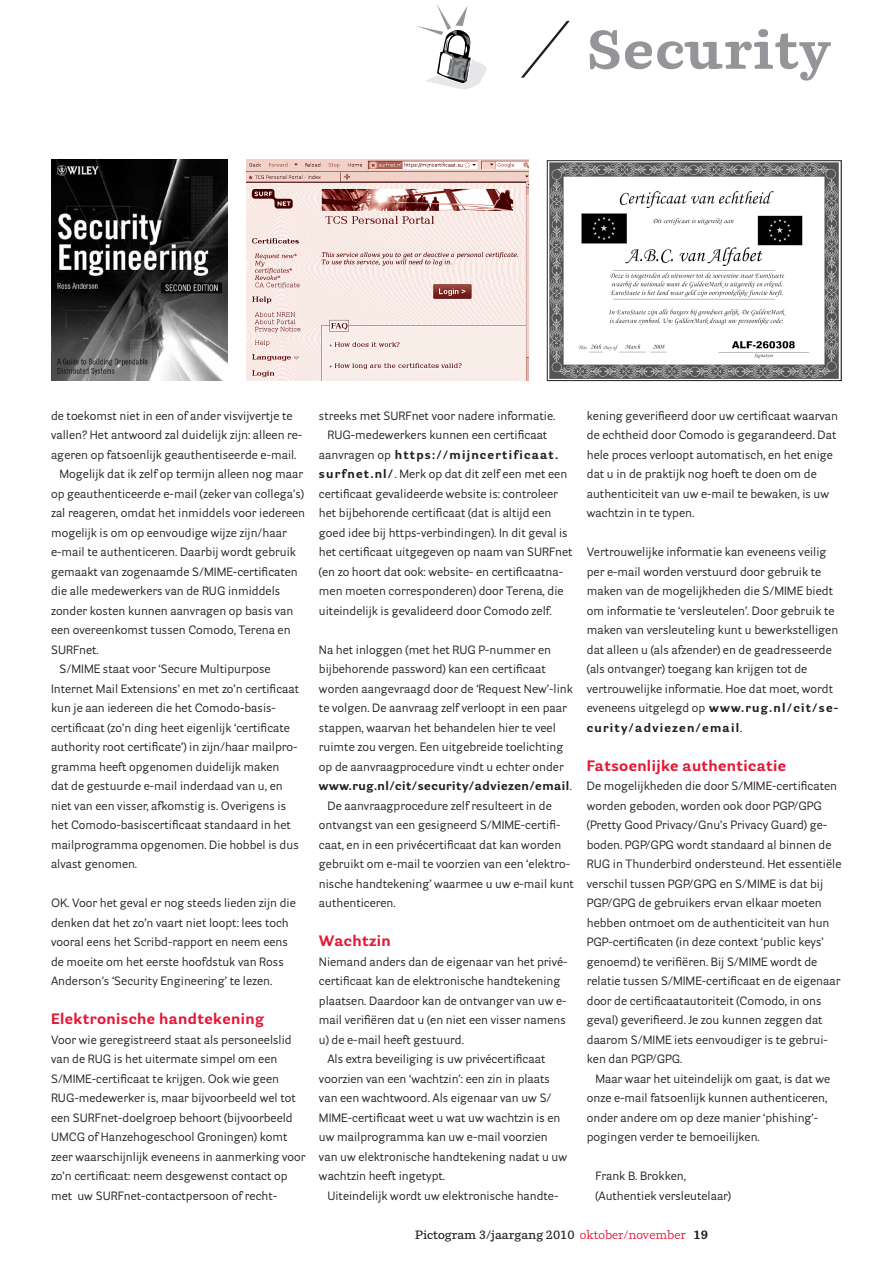
<style>
.page{position:relative;width:893px;height:1263px;background:#fff}
.page>*{position:absolute;margin:0;border:0;box-sizing:border-box;transform-origin:0 0}
.t1{font:700 54px "Parry";letter-spacing:.025em;color:#939598}
.t2{font:700 15px "Parry Grotesque";letter-spacing:.025em;color:#e51836}
.t3{font:12px/19.5px "Parry Grotesque";color:#231f20}
.t4{font:600 12px "Parry";color:#231f20}
.t5{font:700 12px "Parry Grotesque";letter-spacing:.04em;color:#231f20}
.t6{font:700 12px "Parry Grotesque";letter-spacing:.1em;color:#231f20}
.s1{font-weight:400}
.s2{font-weight:700}
.s3{font-weight:400;color:#e51836}
</style>
<div class="page">
<svg style="left:521px;top:20px;width:49px;height:58px"></svg>
<svg style="left:417px;top:4px;width:70px;height:86px"></svg>
<img style="left:51px;top:160px;width:176px;height:221px">
<img style="left:246px;top:160px;width:283px;height:221px">
<img style="left:549px;top:163px;width:290px;height:216px">
<div style="left:547px;top:161px;width:294px;height:220px;border:1px solid #231f20"></div>
<h1 class="t1" style="left:587px;top:15px;width:245px">Security</h1>
<p class="t3" style="left:51px;top:406px;width:243px">de toekomst niet in een of ander visvijvertje te</p>
<p class="t3" style="left:51px;top:425px;width:253px">vallen? Het antwoord zal duidelijk zijn: alleen re-</p>
<p class="t3" style="left:51px;top:445px;width:247px">ageren op fatsoenlijk geauthentiseerde e-mail.</p>
<p class="t3" style="left:60px;top:464px;width:245px">Mogelijk dat ik zelf op termijn alleen nog maar</p>
<p class="t3" style="left:51px;top:484px;width:254px">op geauthenticeerde e-mail (zeker van collega’s)</p>
<p class="t3" style="left:51px;top:503px;width:256px">zal reageren, omdat het inmiddels voor iedereen</p>
<p class="t3" style="left:51px;top:523px;width:237px">mogelijk is om op eenvoudige wijze zijn/haar</p>
<p class="t3" style="left:51px;top:542px;width:246px">e-mail te authenticeren. Daarbij wordt gebruik</p>
<p class="t3" style="left:51px;top:562px;width:248px">gemaakt van zogenaamde S/MIME-certificaten</p>
<p class="t3" style="left:51px;top:581px;width:231px">die alle medewerkers van de RUG inmiddels</p>
<p class="t3" style="left:51px;top:601px;width:244px">zonder kosten kunnen aanvragen op basis van</p>
<p class="t3" style="left:51px;top:620px;width:241px">een overeenkomst tussen Comodo, Terena en</p>
<p class="t3" style="left:51px;top:640px;width:49px">SURFnet.</p>
<p class="t3" style="left:60px;top:659px;width:213px">S/MIME staat voor ‘Secure Multipurpose</p>
<p class="t3" style="left:51px;top:679px;width:250px">Internet Mail Extensions’ en met zo’n certificaat</p>
<p class="t3" style="left:51px;top:698px;width:226px">kun je aan iedereen die het Comodo-basis-</p>
<p class="t3" style="left:51px;top:718px;width:240px">certificaat (zo’n ding heet eigenlijk ‘certificate</p>
<p class="t3" style="left:51px;top:737px;width:248px">authority root certificate’) in zijn/haar mailpro-</p>
<p class="t3" style="left:51px;top:757px;width:230px">gramma heeft opgenomen duidelijk maken</p>
<p class="t3" style="left:51px;top:776px;width:233px">dat de gestuurde e-mail inderdaad van u, en</p>
<p class="t3" style="left:51px;top:796px;width:237px">niet van een visser, afkomstig is. Overigens is</p>
<p class="t3" style="left:51px;top:815px;width:241px">het Comodo-basiscertificaat standaard in het</p>
<p class="t3" style="left:51px;top:835px;width:249px">mailprogramma opgenomen. Die hobbel is dus</p>
<p class="t3" style="left:51px;top:854px;width:88px">alvast genomen.</p>
<p class="t3" style="left:51px;top:893px;width:246px">OK. Voor het geval er nog steeds lieden zijn die denken dat het zo’n vaart niet loopt: lees toch vooral eens het Scribd-rapport en neem eens de moeite om het eerste hoofdstuk van Ross Anderson’s ‘Security Engineering’ te lezen.</p>
<p class="t2" style="left:51px;top:1009px;width:214px">Elektronische handtekening</p>
<p class="t3" style="left:51px;top:1029px;width:256px">Voor wie geregistreerd staat als personeelslid van de RUG is het uitermate simpel om een S/MIME-certificaat te krijgen. Ook wie geen RUG-medewerker is, maar bijvoorbeeld wel tot een SURFnet-doelgroep behoort (bijvoorbeeld UMCG of Hanzehogeschool Groningen) komt zeer waarschijnlijk eveneens in aanmerking voor zo’n certificaat: neem desgewenst contact op met uw SURFnet-contactpersoon of recht-</p>
<p class="t3" style="left:319px;top:406px;width:238px">streeks met SURFnet voor nadere informatie.</p>
<p class="t3" style="left:327px;top:425px;width:221px">RUG-medewerkers kunnen een certificaat</p>
<p class="t6" style="left:319px;top:447px;width:241px"><span class="s1">aanvragen op</span> https://mijncertificaat.</p>
<p class="t3" style="left:319px;top:464px;width:250px"><span class="s2">surfnet.nl/</span>. Merk op dat dit zelf een met een</p>
<p class="t3" style="left:319px;top:484px;width:240px">certificaat gevalideerde website is: controleer</p>
<p class="t3" style="left:319px;top:503px;width:234px">het bijbehorende certificaat (dat is altijd een</p>
<p class="t3" style="left:319px;top:523px;width:250px">goed idee bij https-verbindingen). In dit geval is</p>
<p class="t3" style="left:319px;top:542px;width:255px">het certificaat uitgegeven op naam van SURFnet</p>
<p class="t3" style="left:319px;top:562px;width:246px">(en zo hoort dat ook: website- en certificaatna-</p>
<p class="t3" style="left:319px;top:581px;width:246px">men moeten corresponderen) door Terena, die</p>
<p class="t3" style="left:319px;top:601px;width:234px">uiteindelijk is gevalideerd door Comodo zelf.</p>
<p class="t3" style="left:319px;top:640px;width:234px">Na het inloggen (met het RUG P-nummer en</p>
<p class="t3" style="left:319px;top:659px;width:228px">bijbehorende password) kan een certificaat</p>
<p class="t3" style="left:319px;top:679px;width:255px">worden aangevraagd door de ‘Request New’-link</p>
<p class="t3" style="left:319px;top:698px;width:249px">te volgen. De aanvraag zelf verloopt in een paar</p>
<p class="t3" style="left:319px;top:718px;width:238px">stappen, waarvan het behandelen hier te veel</p>
<p class="t3" style="left:319px;top:737px;width:246px">ruimte zou vergen. Een uitgebreide toelichting</p>
<p class="t3" style="left:319px;top:757px;width:246px">op de aanvraagprocedure vindt u echter onder</p>
<p class="t5" style="left:319px;top:778px;width:255px">www.rug.nl/cit/security/adviezen/email<span class="s1">.</span></p>
<p class="t3" style="left:327px;top:796px;width:226px">De aanvraagprocedure zelf resulteert in de</p>
<p class="t3" style="left:319px;top:815px;width:243px">ontvangst van een gesigneerd S/MIME-certifi-</p>
<p class="t3" style="left:319px;top:835px;width:244px">caat, en in een privécertificaat dat kan worden</p>
<p class="t3" style="left:319px;top:854px;width:253px">gebruikt om e-mail te voorzien van een ‘elektro-</p>
<p class="t3" style="left:319px;top:874px;width:257px">nische handtekening’ waarmee u uw e-mail kunt</p>
<p class="t3" style="left:319px;top:893px;width:78px">authenticeren.</p>
<p class="t2" style="left:319px;top:931px;width:73px">Wachtzin</p>
<p class="t3" style="left:319px;top:951px;width:250px">Niemand anders dan de eigenaar van het privé-</p>
<p class="t3" style="left:319px;top:971px;width:243px">certificaat kan de elektronische handtekening</p>
<p class="t3" style="left:319px;top:990px;width:249px">plaatsen. Daardoor kan de ontvanger van uw e-</p>
<p class="t3" style="left:319px;top:1010px;width:248px">mail verifiëren dat u (en niet een visser namens</p>
<p class="t3" style="left:319px;top:1029px;width:147px">u) de e-mail heeft gestuurd.</p>
<p class="t3" style="left:327px;top:1049px;width:219px">Als extra beveiliging is uw privécertificaat</p>
<p class="t3" style="left:319px;top:1068px;width:233px">voorzien van een ‘wachtzin’: een zin in plaats</p>
<p class="t3" style="left:319px;top:1088px;width:234px">van een wachtwoord. Als eigenaar van uw S/</p>
<p class="t3" style="left:319px;top:1107px;width:243px">MIME-certificaat weet u wat uw wachtzin is en</p>
<p class="t3" style="left:319px;top:1127px;width:230px">uw mailprogramma kan uw e-mail voorzien</p>
<p class="t3" style="left:319px;top:1146px;width:250px">van uw elektronische handtekening nadat u uw</p>
<p class="t3" style="left:319px;top:1166px;width:128px">wachtzin heeft ingetypt.</p>
<p class="t3" style="left:327px;top:1185px;width:233px">Uiteindelijk wordt uw elektronische handte-</p>
<p class="t3" style="left:587px;top:406px;width:253px">kening geverifieerd door uw certificaat waarvan de echtheid door Comodo is gegarandeerd. Dat hele proces verloopt automatisch, en het enige dat u in de praktijk nog hoeft te doen om de authenticiteit van uw e-mail te bewaken, is uw wachtzin in te typen.</p>
<p class="t3" style="left:587px;top:542px;width:253px">Vertrouwelijke informatie kan eveneens veilig per e-mail worden verstuurd door gebruik te maken van de mogelijkheden die S/MIME biedt om informatie te ‘versleutelen’. Door gebruik te maken van versleuteling kunt u bewerkstelligen dat alleen u (als afzender) en de geadresseerde (als ontvanger) toegang kan krijgen tot de vertrouwelijke informatie. Hoe dat moet, wordt eveneens uitgelegd op <span class="s2">www.rug.nl/cit/se&shy;curity/adviezen/email</span>.</p>
<p class="t2" style="left:587px;top:756px;width:201px">Fatsoenlijke authenticatie</p>
<p class="t3" style="left:587px;top:776px;width:256px">De mogelijkheden die door S/MIME-certificaten worden geboden, worden ook door PGP/GPG (Pretty Good Privacy/Gnu’s Privacy Guard) ge&shy;boden. PGP/GPG wordt standaard al binnen de RUG in Thunderbird ondersteund. Het essentiële verschil tussen PGP/GPG en S/MIME is dat bij PGP/GPG de gebruikers ervan elkaar moeten hebben ontmoet om de authenticiteit van hun PGP-certificaten (in deze context ‘public keys’ genoemd) te verifiëren. Bij S/MIME wordt de relatie tussen S/MIME-certificaat en de eigenaar door de certificaatautoriteit (Comodo, in ons geval) geverifieerd. Je zou kunnen zeggen dat daarom S/MIME iets eenvoudiger is te gebrui&shy;ken dan PGP/GPG.</p>
<p class="t3" style="left:587px;top:1068px;width:245px;text-indent:9px">Maar waar het uiteindelijk om gaat, is dat we onze e-mail fatsoenlijk kunnen authenticeren, onder andere om op deze manier ‘phishing’- pogingen verder te bemoeilijken.</p>
<p class="t3" style="left:595px;top:1166px;width:137px">Frank B. Brokken, (Authentiek versleutelaar)</p>
<p class="t4" style="left:415px;top:1227px;width:295px">Pictogram 3/jaargang 2010 <span class="s3">oktober/november</span> <span class="s2">19</span></p>
</div>
